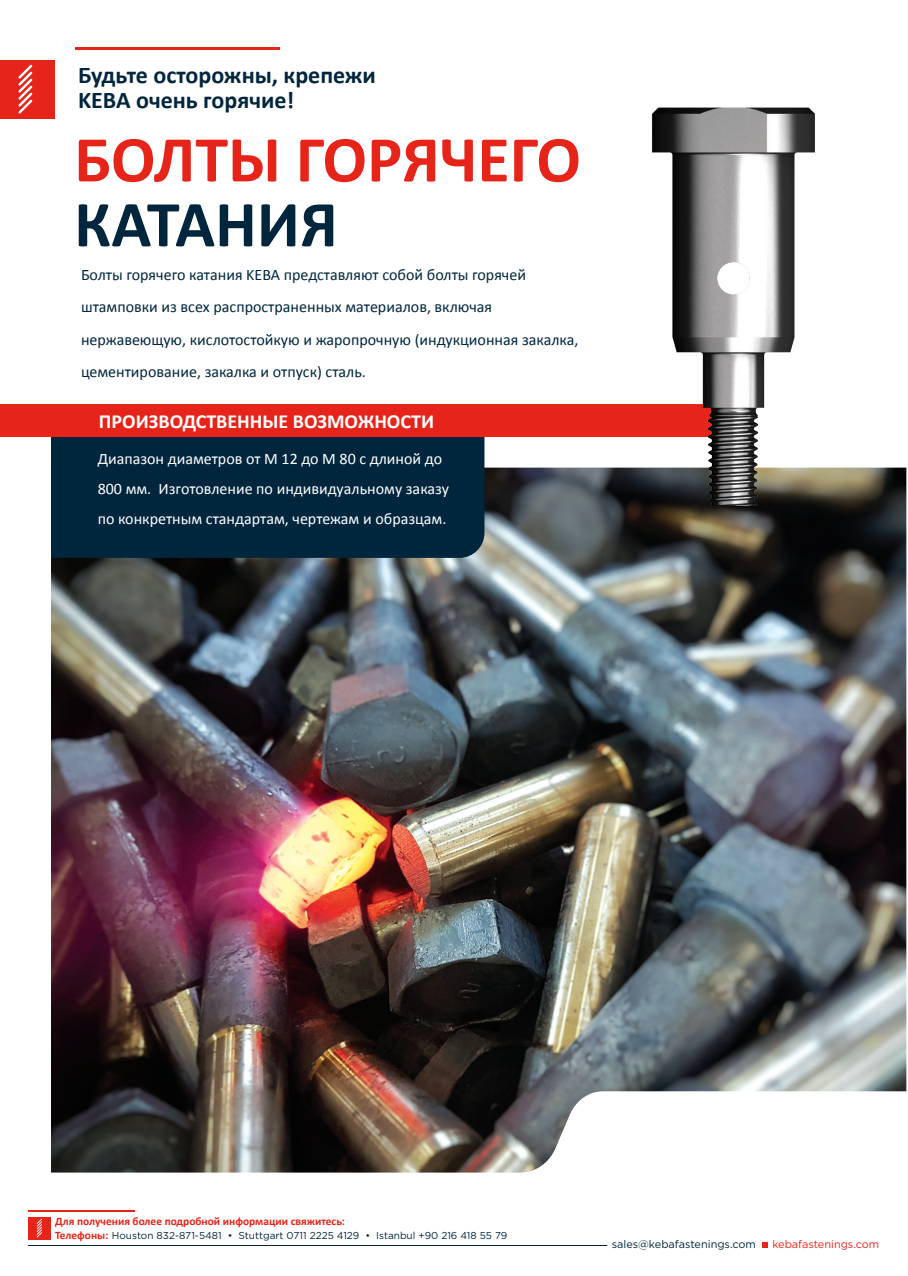
<style>
.page{position:relative;width:908px;height:1276px;background:#fff}
.page>*{position:absolute;margin:0;border:0;box-sizing:border-box;transform-origin:0 0}
.t1{font:700 66px "Calibri";color:#e72419}
.t2{font:700 66px "Calibri";color:#00263e}
.t3{font:700 24px/24.8px "Calibri";color:#00263e}
.t4{font:700 20px "Calibri";color:#fff}
.t5{font:16px/32.2px "Calibri";color:#00263e}
.t6{font:16px/30px "Calibri";color:#fff}
.t7{font:700 11.4px "Calibri";color:#e72419}
.t8{font:10.8px "Gotham";color:#00263e}
.t9{font:10.8px "Gotham";color:#e72419}
.t10{font:10px "Gotham";color:#00263e}
.s1{font-family:"Calibri";font-weight:700;font-size:11.4px;color:#e72419}
</style>
<div class="page">
<img style="left:51px;top:467px;width:854px;height:705px">
<div style="left:51px;top:437px;width:433px;height:121px;background:#00263e"></div>
<div style="left:0;top:404px;width:736px;height:33px;background:#e72419"></div>
<img style="left:641px;top:107px;width:189px;height:413px">
<hr style="left:75px;top:48px;width:204px;height:2px;background:#e72419">
<div style="left:0;top:60px;width:55px;height:59px;background:#e72419"></div>
<svg style="left:18px;top:65px;width:14px;height:49px"></svg>
<hr style="left:28px;top:1245px;width:579px;height:1px;background:#00263e">
<div style="left:28px;top:1216px;width:23px;height:23px;background:#e72419"></div>
<svg style="left:37px;top:1218px;width:5px;height:19px"></svg>
<hr style="left:28px;top:1210px;width:107px;height:1px;background:#e72419">
<svg style="left:762px;top:1242px;width:5px;height:6px"></svg>
<h2 class="t3" style="left:78px;top:62px;width:299px">Будьте осторожны, крепежи<br>KEBA очень горячие!</h2>
<h1 class="t1" style="left:74px;top:117px;width:508px">БОЛТЫ ГОРЯЧЕГО</h1>
<h1 class="t2" style="left:74px;top:182px;width:265px">КАТАНИЯ</h1>
<p class="t5" style="left:81px;top:259px;width:498px">Болты горячего катания KEBA представляют собой болты горячей штамповки из всех распространенных материалов, включая нержавеющую, кислотостойкую и жаропрочную (индукционная закалка, цементирование, закалка и отпуск) сталь.</p>
<p class="t4" style="left:99px;top:408px;width:336px">ПРОИЗВОДСТВЕННЫЕ ВОЗМОЖНОСТИ</p>
<p class="t6" style="left:98px;top:443px;width:353px">Диапазон диаметров от M 12 до M 80 с длиной до<br>800 мм. Изготовление по индивидуальному заказу по конкретным стандартам, чертежам и образцам.</p>
<p class="t7" style="left:55px;top:1214px;width:291px">Для получения более подробной информации свяжитесь:</p>
<p class="t10" style="left:55px;top:1229px;width:453px"><span class="s1">Телефоны:</span> Houston 832-871-5481 • Stuttgart 0711 2225 4129 • Istanbul +90 216 418 55 79</p>
<p class="t8" style="left:611px;top:1237px;width:146px">sales@kebafastenings.com</p>
<p class="t9" style="left:772px;top:1237px;width:108px">kebafastenings.com</p>
</div>
